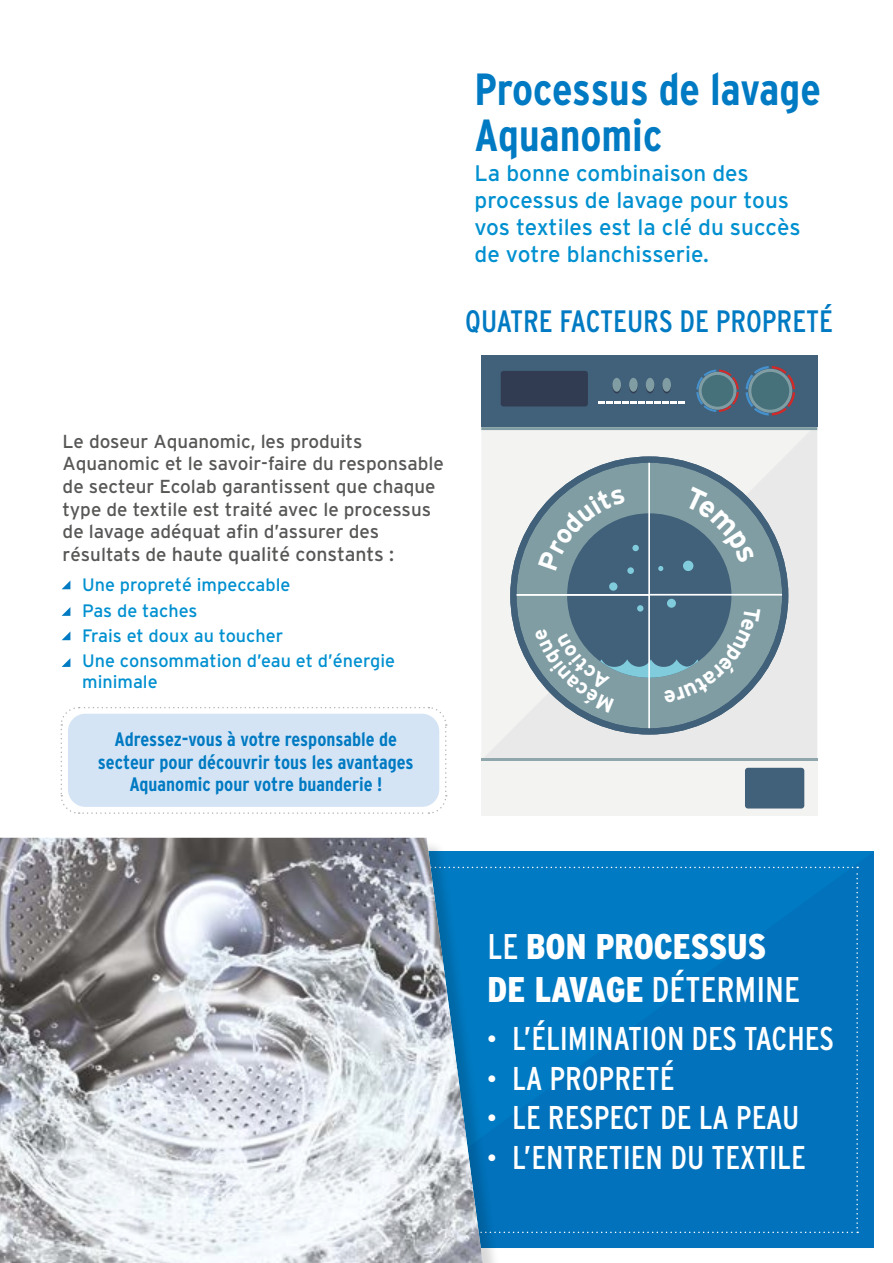
<style>
.page{position:relative;width:893px;height:1263px;background:#fff}
.page>*{position:absolute;margin:0;border:0;box-sizing:border-box;transform-origin:0 0}
.t1{font:700 45px/46.5px "Interstate Condensed";color:#007ac2}
.t2{font:900 35.7px/42.8px "Interstate Condensed";color:#fff}
.t3{font:32.85px "Interstate Condensed";color:#fff}
.t4{font:30.9px "Interstate Condensed";color:#007ac2}
.t5{font:22.5px/27px "Interstate";color:#0090d0}
.t6{font:700 19.5px/22.5px "Interstate Condensed";color:#007ac2;text-align:center}
.t7{font:19.5px "Interstate";color:#575756}
.t8{font:18.75px/22.5px "Interstate";color:#575756}
.t9{font:18px/25.2px "Interstate";color:#0090d0}
.s1{font-size:18.75px}
.s2{font-weight:400}
.s3{font-size:22.5px}
</style>
<div class="page">
<div style="left:506px;top:852px;width:368px;height:396px;background:#0172bb"></div>
<div style="left:506px;top:867px;width:352px;height:366px;background:#0172bb"></div>
<svg style="left:482px;top:430px;width:335px;height:329px;fill:#e8e9e8"></svg>
<div style="left:481px;top:761px;width:336px;height:55px;background:#f3f3f2"></div>
<hr style="left:481px;top:760px;width:336px;height:1px;background:#8fa6ad">
<hr style="left:481px;top:759px;width:336px;height:1px;background:#8fa6ad">
<div style="left:745px;top:768px;width:59px;height:40px;background:#416079;border-radius:3px"></div>
<div style="left:481px;top:355px;width:336px;height:72px;background:#416079"></div>
<svg style="left:481px;top:427px;width:336px;height:3px"></svg>
<div style="left:501px;top:371px;width:87px;height:35px;background:#313b51;border-radius:3px"></div>
<svg style="left:745px;top:366px;width:50px;height:50px"></svg>
<svg style="left:696px;top:369px;width:43px;height:43px"></svg>
<div style="left:612px;top:379px;width:9px;height:14px;background:#37455a;border-radius:50%"></div>
<div style="left:612px;top:378px;width:9px;height:14px;background:#7f9da3;border-radius:50%"></div>
<div style="left:629px;top:379px;width:9px;height:14px;background:#354157;border-radius:50%"></div>
<div style="left:629px;top:378px;width:9px;height:14px;background:#7f9da3;border-radius:50%"></div>
<div style="left:646px;top:378px;width:8px;height:14px;background:#7f9da3;border-radius:50%"></div>
<div style="left:662px;top:379px;width:9px;height:14px;background:#364359;border-radius:50%"></div>
<div style="left:662px;top:378px;width:9px;height:14px;background:#7f9da3;border-radius:50%"></div>
<svg style="left:598px;top:402px;width:87px;height:2px"></svg>
<svg style="left:510px;top:456px;width:278px;height:278px"></svg>
<div style="left:0;top:840px;width:506px;height:423px;background:#000;opacity:.15"></div>
<img style="left:0;top:838px;width:483px;height:425px">
<svg style="left:62px;top:581px;width:8px;height:8px"></svg>
<svg style="left:62px;top:607px;width:8px;height:9px"></svg>
<svg style="left:62px;top:632px;width:8px;height:8px"></svg>
<svg style="left:62px;top:658px;width:8px;height:9px"></svg>
<svg style="left:60px;top:707px;width:387px;height:107px"></svg>
<div style="left:68px;top:714px;width:371px;height:93px;background:#d5e4f5;border-radius:17px"></div>
<svg style="left:684px;top:486px;width:71px;height:78px;background:#73919b"></svg>
<svg style="left:538px;top:488px;width:87px;height:82px;background:#708d99"></svg>
<svg style="left:535px;top:593px;width:252px;height:138px;background:#7a95a1"></svg>
<h1 class="t1" style="left:474px;top:65px;width:348px">Processus de lavage<br>Aquanomic</h1>
<p class="t5" style="left:474px;top:160px;width:328px">La bonne combinaison des processus de lavage pour tous vos textiles est la clé du succès de votre blanchisserie.</p>
<h3 class="t4" style="left:465px;top:304px;width:369px">QUATRE FACTEURS DE PROPRETÉ</h3>
<p class="t8" style="left:63px;top:430px;width:383px">Le doseur Aquanomic, les produits Aquanomic et le savoir-faire du responsable de secteur Ecolab garantissent que chaque type de textile est traité avec le processus de lavage adéquat afin d’assurer des</p>
<p class="t7" style="left:63px;top:544px;width:333px"><span class="s1">résultats de</span> haute qualité constants :</p>
<p class="t9" style="left:82px;top:572px;width:314px">Une propreté impeccable<br>Pas de taches<br>Frais et doux au toucher<br>Une consommation d’eau et d’énergie</p>
<p class="t9" style="left:82px;top:669px;width:77px">minimale</p>
<p class="t6" style="left:98px;top:728px;width:317px">Adressez-vous à votre responsable de secteur pour découvrir tous les avantages<br>Aquanomic pour votre buanderie !</p>
<h2 class="t2" style="left:488px;top:925px;width:314px"><span class="s2">LE</span> BON PROCESSUS<br>DE LAVAGE <span class="s2">DÉTERMINE</span></h2>
<h3 class="t3" style="left:488px;top:1020px;width:348px"><span class="s3">•</span> L’ÉLIMINATION DES TACHES</h3>
<h3 class="t3" style="left:488px;top:1060px;width:188px"><span class="s3">•</span> LA PROPRETÉ</h3>
<h3 class="t3" style="left:488px;top:1099px;width:313px"><span class="s3">•</span> LE RESPECT DE LA PEAU</h3>
<h3 class="t3" style="left:488px;top:1139px;width:320px"><span class="s3">•</span> L’ENTRETIEN DU TEXTILE</h3>
</div>
